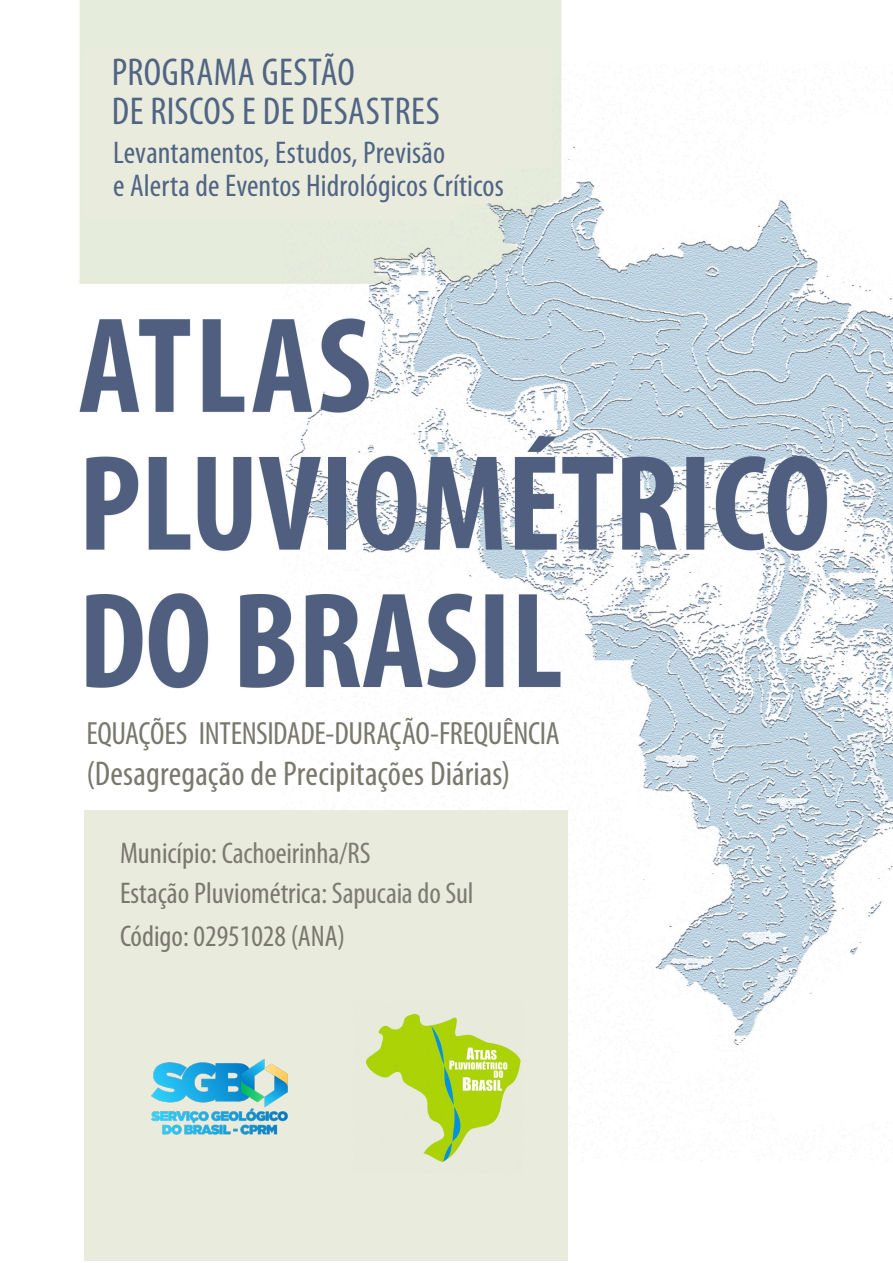
<style>
.page{position:relative;width:893px;height:1263px;background:#fff}
.page>*{position:absolute;margin:0;border:0;box-sizing:border-box;transform-origin:0 0}
.Folha_Rosto_Nome_Pr{font:condensed 39px/39px "Myriad Pro";letter-spacing:.01em;color:#506483}
.CAPA_TITULOS{font:condensed 34.5px "Myriad Pro";letter-spacing:.005em;color:#79786d}
.CAPA_TITULOS-2{font:condensed 32.25px "Myriad Pro";letter-spacing:-.01em;color:#79786d}
.Folha_Rosto_Nome_Pr-2{font:condensed 31.5px/33px "Myriad Pro";letter-spacing:.005em;color:#506483}
.CAPA_titulo_identif{font:condensed 30px "Myriad Pro";color:#79786d}
.CAPA_titulo_identif-2{font:condensed 30px "Myriad Pro";color:#7d7c73}
.s1{color:#79786d}
.s2{color:#7d7c73}
</style>
<div class="page">
<img style="left:79px;top:0;width:814px;height:1261px">
<div style="left:82px;top:48px;width:470px;height:173px;background:#e9ebdd"></div>
<div style="left:84px;top:810px;width:483px;height:450px;background:#e9ebdd"></div>
<img style="left:366px;top:1013px;width:155px;height:149px">
<img style="left:151px;top:1059px;width:137px;height:76px">
<p class="Folha_Rosto_Nome_Pr" style="left:112px;top:52px;width:329px">PROGRAMA GESTÃO<br>DE RISCOS E DE DESASTRES</p>
<p class="Folha_Rosto_Nome_Pr-2" style="left:113px;top:135px;width:392px">Levantamentos, Estudos, Previsão<br>e Alerta de Eventos Hidrológicos Críticos</p>
<p class="CAPA_TITULOS-2" style="left:86px;top:714px;width:475px">EQUAÇÕES INTENSIDADE-DURAÇÃO-FREQUÊNCIA</p>
<p class="CAPA_TITULOS" style="left:86px;top:753px;width:425px">(Desagregação de Precipitações Diárias)</p>
<p class="CAPA_titulo_identif-2" style="left:120px;top:835px;width:252px"><span class="s1">Município:</span> Cachoeirinha/RS</p>
<p class="CAPA_titulo_identif" style="left:120px;top:875px;width:355px">Estação Pluviométrica: <span class="s2">Sapucaia do Sul</span></p>
<p class="CAPA_titulo_identif" style="left:120px;top:918px;width:227px">Código: 02951028 (ANA)</p>
</div>
